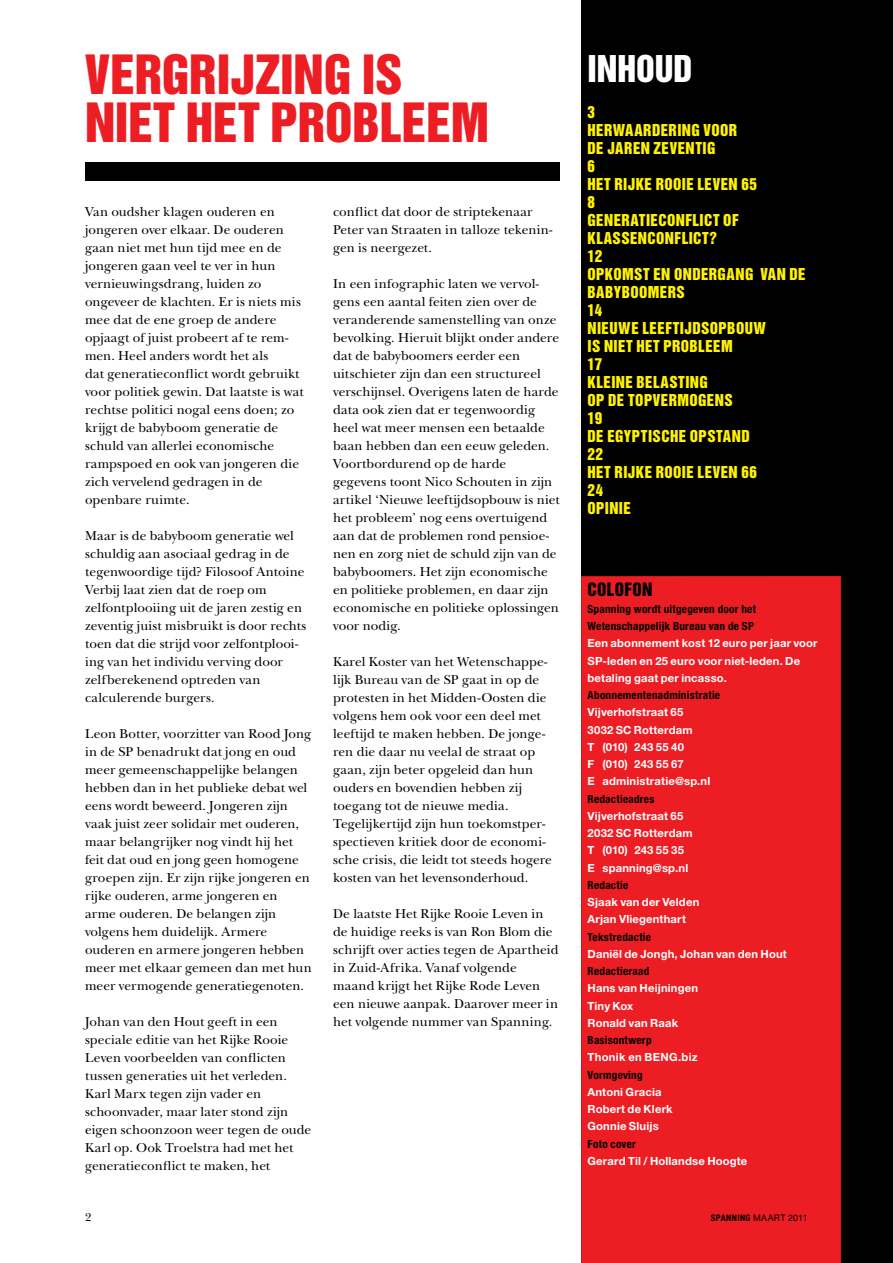
<style>
.page{position:relative;width:893px;height:1263px;background:#fff}
.page>*{position:absolute;margin:0;border:0;box-sizing:border-box;transform-origin:0 0}
.t1{font:49.5px/48px "Helvetica Inserat LT Std";letter-spacing:-.005em;color:#ed1d24}
.t2{font:33.75px "Helvetica Inserat LT Std";color:#fff}
.t3{font:16.8px "Helvetica Inserat LT Std";letter-spacing:.02em;color:#000}
.t4{font:15px/18px "Helvetica Inserat LT Std";letter-spacing:.025em;color:#fff200}
.t5{font:13.5px/18px "New Baskerville Std";color:#000}
.t6{font:12px "New Baskerville Std";color:#000}
.t7{font:700 11.25px/17.2px "Helvetica Neue LT Std";letter-spacing:.015em;color:#fff}
.t8{font:700 condensed 11.25px/17.2px "Helvetica Neue LT Std";letter-spacing:.02em;color:#000}
.t9{font:9px "Helvetica Neue";letter-spacing:.035em;color:#000}
.s1{font-family:"Helvetica Neue LT Std";font-weight:700;font-stretch:condensed}
</style>
<div class="page">
<div style="left:581px;top:0;width:312px;height:1263px;background:#000"></div>
<div style="left:85px;top:162px;width:475px;height:18px;background:#000"></div>
<div style="left:581px;top:576px;width:260px;height:687px;background:#ed1d24"></div>
<h1 class="t1" style="left:85px;top:51px;width:406px">VERGRIJZING IS<br>NIET HET PROBLEEM</h1>
<p class="t5" style="left:85px;top:203px;width:220px">Van oudsher klagen ouderen en jongeren over elkaar. De ouderen gaan niet met hun tijd mee en de jongeren gaan veel te ver in hun vernieuwingsdrang, luiden zo ongeveer de klachten. Er is niets mis mee dat de ene groep de andere opjaagt of juist probeert af te rem&shy;men. Heel anders wordt het als<br>dat generatieconflict wordt gebruikt voor politiek gewin. Dat laatste is wat rechtse politici nogal eens doen; zo krijgt de babyboom generatie de schuld van allerlei economische rampspoed en ook van jongeren die zich vervelend gedragen in de openbare ruimte.</p>
<p class="t5" style="left:85px;top:527px;width:223px">Maar is de babyboom generatie wel schuldig aan asociaal gedrag in de tegenwoordige tijd? Filosoof Antoine Verbij laat zien dat de roep om zelfontplooiing uit de jaren zestig en zeventig juist misbruikt is door rechts toen dat die strijd voor zelfontplooi&shy;ing van het individu verving door zelfberekenend optreden van calculerende burgers.</p>
<p class="t5" style="left:85px;top:725px;width:228px">Leon Botter, voorzitter van Rood Jong in de SP benadrukt dat jong en oud meer gemeenschappelijke belangen hebben dan in het publieke debat wel eens wordt beweerd. Jongeren zijn vaak juist zeer solidair met ouderen, maar belangrijker nog vindt hij het feit dat oud en jong geen homogene groepen zijn. Er zijn rijke jongeren en rijke ouderen, arme jongeren en arme ouderen. De belangen zijn volgens hem duidelijk. Armere ouderen en armere jongeren hebben meer met elkaar gemeen dan met hun meer vermogende generatiegenoten.</p>
<p class="t5" style="left:85px;top:1013px;width:228px">Johan van den Hout geeft in een speciale editie van het Rijke Rooie Leven voorbeelden van conflicten tussen generaties uit het verleden.<br>Karl Marx tegen zijn vader en schoonvader, maar later stond zijn eigen schoonzoon weer tegen de oude Karl op. Ook Troelstra had met het generatieconflict te maken, het</p>
<p class="t5" style="left:333px;top:203px;width:221px">conflict dat door de striptekenaar<br>Peter van Straaten in talloze tekenin&shy;gen is neergezet.</p>
<p class="t5" style="left:333px;top:275px;width:228px">In een infographic laten we vervol&shy;gens een aantal feiten zien over de veranderende samenstelling van onze bevolking. Hieruit blijkt onder andere dat de babyboomers eerder een uitschieter zijn dan een structureel verschijnsel. Overigens laten de harde data ook zien dat er tegenwoordig heel wat meer mensen een betaalde baan hebben dan een eeuw geleden.<br>Voortbordurend op de harde gegevens toont Nico Schouten in zijn artikel ‘Nieuwe leeftijdsopbouw is niet het probleem’ nog eens overtuigend aan dat de problemen rond pensioe&shy;nen en zorg niet de schuld zijn van de babyboomers. Het zijn economische en politieke problemen, en daar zijn economische en politieke oplossingen voor nodig.</p>
<p class="t5" style="left:333px;top:652px;width:220px">Karel Koster van het Wetenschappe&shy;lijk Bureau van de SP gaat in op de protesten in het Midden-Oosten die volgens hem ook voor een deel met leeftijd te maken hebben. De jonge&shy;ren die daar nu veelal de straat op gaan, zijn beter opgeleid dan hun ouders en bovendien hebben zij toegang tot de nieuwe media.<br>Tegelijkertijd zijn hun toekomstper&shy;spectieven kritiek door de economi&shy;sche crisis, die leidt tot steeds hogere kosten van het levensonderhoud.</p>
<p class="t5" style="left:333px;top:904px;width:227px">De laatste Het Rijke Rooie Leven in de huidige reeks is van Ron Blom die schrijft over acties tegen de Apartheid in Zuid-Afrika. Vanaf volgende maand krijgt het Rijke Rode Leven een nieuwe aanpak. Daarover meer in het volgende nummer van Spanning.</p>
<h2 class="t2" style="left:587px;top:48px;width:18px">INHO</h2>
<h2 class="t2" style="left:655px;top:48px;width:36px">UD</h2>
<p class="t4" style="left:587px;top:103px;width:171px">3<br>HERWAARDERING VOOR<br>DE JAREN ZEVENTIG<br>6<br>HET RIJKE ROOIE LEVEN 65<br>8<br>GENERATIECON</p>
<p class="t4" style="left:685px;top:211px;width:15px">FLICT</p>
<p class="t4" style="left:723px;top:211px;width:17px">OF</p>
<p class="t4" style="left:587px;top:229px;width:10px">KLASSENCON</p>
<p class="t4" style="left:674px;top:229px;width:15px">FLICT</p>
<p class="t4" style="left:709px;top:229px;width:9px">?</p>
<p class="t4" style="left:587px;top:247px;width:16px">12<br>OPKOMST</p>
<p class="t4" style="left:653px;top:265px;width:31px">EN ONDERGANG</p>
<p class="t4" style="left:760px;top:265px;width:10px">VAN</p>
<p class="t4" style="left:789px;top:265px;width:9px">DE</p>
<p class="t4" style="left:587px;top:283px;width:171px">BABYBOOMERS<br>14<br>NIEUWE LEEFTIJDSOPBOUW<br>IS NIET HET PROBLEEM<br>17<br>KLEINE BELASTING<br>OP DE TOPVERMOGENS<br>19<br>DE EGYPTISCHE OPSTAND<br>22<br>HET RIJKE ROOIE LEVEN 66<br>24<br>OPINIE</p>
<p class="t3" style="left:587px;top:579px;width:67px">COLOFON</p>
<p class="t8" style="left:587px;top:600px;width:170px">Spanning wordt uitgegeven door het<br>Wetenschappelijk Bureau van de SP</p>
<p class="t7" style="left:587px;top:634px;width:232px">Een abonnement kost 12 euro per jaar voor<br>SP-leden en 25 euro voor niet-leden. De betaling gaat per incasso.</p>
<p class="t8" style="left:587px;top:686px;width:134px">Abonnementenadministratie</p>
<p class="t7" style="left:587px;top:703px;width:124px">Vijverhofstraat 65<br>3032 SC Rotterdam<br>T (010) 243 55 40<br>F (010) 243 55 67<br>E administratie@sp.nl</p>
<p class="t8" style="left:588px;top:790px;width:68px">Redactieadres</p>
<p class="t7" style="left:588px;top:807px;width:107px">Vijverhofstraat 65<br>2032 SC Rotterdam<br>T (010) 243 55 35<br>E spanning@sp.nl</p>
<p class="t8" style="left:588px;top:876px;width:42px">Redactie</p>
<p class="t7" style="left:588px;top:893px;width:113px">Sjaak van der Velden<br>Arjan Vliegenthart</p>
<p class="t8" style="left:588px;top:928px;width:65px">Tekstredactie</p>
<p class="t7" style="left:588px;top:945px;width:201px">Daniël de Jongh, Johan van den Hout</p>
<p class="t8" style="left:588px;top:962px;width:63px">Redactieraad</p>
<p class="t7" style="left:588px;top:979px;width:112px">Hans van Heijningen<br>Tiny Kox<br>Ronald van Raak</p>
<p class="t8" style="left:588px;top:1031px;width:66px">Basisontwerp</p>
<p class="t7" style="left:588px;top:1048px;width:112px">Thonik en BENG.biz</p>
<p class="t8" style="left:588px;top:1066px;width:57px">Vormgeving</p>
<p class="t7" style="left:588px;top:1083px;width:87px">Antoni Gracia<br>Robert de Klerk<br>Gonnie Sluijs</p>
<p class="t8" style="left:588px;top:1135px;width:50px">Foto cover</p>
<p class="t7" style="left:588px;top:1152px;width:161px">Gerard Til / Hollandse Hoogte</p>
<p class="t6" style="left:85px;top:1210px;width:8px">2</p>
<p class="t9" style="left:711px;top:1212px;width:98px"><span class="s1">SPANNING</span> MAART 2011</p>
</div>
